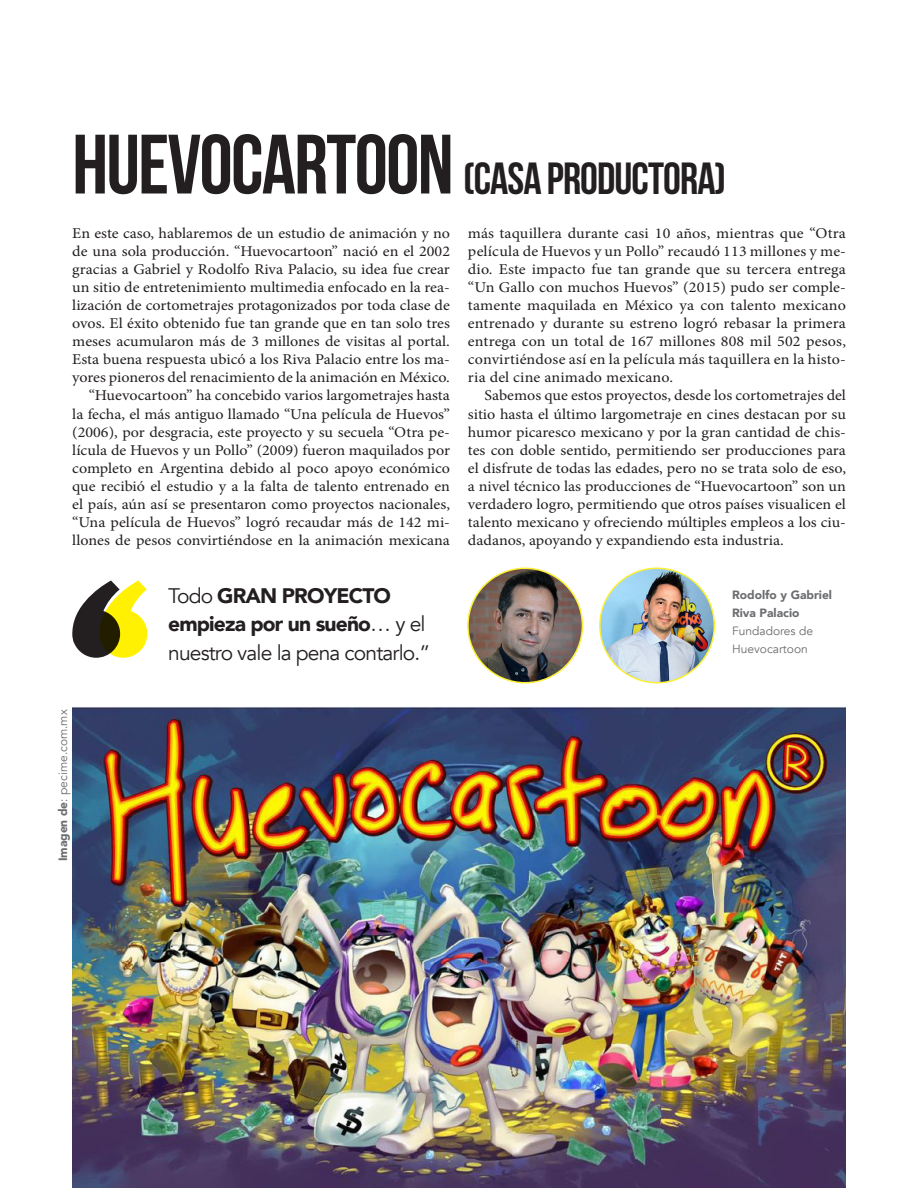
<style>
.page{position:relative;width:918px;height:1188px;background:#fff}
.page>*{position:absolute;margin:0;border:0;box-sizing:border-box;transform-origin:0 0}
.t1{font:700 45px "Bebas Neue";letter-spacing:-.02em;color:#231f20}
.t2{font:21px/28.2px "Avenir";letter-spacing:-.04em;color:#231f20}
.t3{font:15px/18px "Minion Pro";color:#231f20;text-align:justify;scale:1.07 1}
.t4{font:12px/18px "Avenir";color:#6c6d70}
.t5{font:900 12px/18px "Avenir";color:#6c6d70}
.s1{font-size:84px}
.s2{font-weight:900}
</style>
<div class="page">
<img style="left:468px;top:568px;width:114px;height:115px;border-radius:56px">
<div style="left:467px;top:568px;width:116px;height:115px;border:2px solid #fcf035;border-radius:50%"></div>
<img style="left:600px;top:568px;width:114px;height:115px;border-radius:57px">
<div style="left:599px;top:568px;width:116px;height:115px;border:2px solid #fcf035;border-radius:50%"></div>
<svg style="left:72px;top:580px;width:75px;height:78px"></svg>
<img style="left:72px;top:706px;width:774px;height:482px">
<p class="t1" style="left:72px;top:153px;width:655px"><span class="s1">HUEVOCARTOON</span> (CASA PRODUCTORA)</p>
<p class="t3" style="left:468px;top:225px;width:355px">más taquillera durante casi 10 años, mientras que “Otra película de Huevos y un Pollo” recaudó 113 millones y me&shy;dio. Este impacto fue tan grande que su tercera entrega “Un Gallo con muchos Huevos” (2015) pudo ser comple&shy;tamente maquilada en México ya con talento mexicano entrenado y durante su estreno logró rebasar la primera entrega con un total de 167 millones 808 mil 502 pesos, convirtiéndose así en la película más taquillera en la histo&shy;ria del cine animado mexicano.</p>
<p class="t3" style="left:468px;top:387px;width:355px;text-indent:16px">Sabemos que estos proyectos, desde los cortometrajes del sitio hasta el último largometraje en cines destacan por su humor picaresco mexicano y por la gran cantidad de chis&shy;tes con doble sentido, permitiendo ser producciones para el disfrute de todas las edades, pero no se trata solo de eso, a nivel técnico las producciones de “Huevocartoon” son un verdadero logro, permitiendo que otros países visualicen el talento mexicano y ofreciendo múltiples empleos a los ciu&shy;dadanos, apoyando y expandiendo esta industria.</p>
<p class="t3" style="left:72px;top:225px;width:355px">En este caso, hablaremos de un estudio de animación y no de una sola producción. “Huevocartoon” nació en el 2002 gracias a Gabriel y Rodolfo Riva Palacio, su idea fue crear un sitio de entretenimiento multimedia enfocado en la rea&shy;lización de cortometrajes protagonizados por toda clase de ovos. El éxito obtenido fue tan grande que en tan solo tres meses acumularon más de 3 millones de visitas al portal.<br>Esta buena respuesta ubicó a los Riva Palacio entre los ma&shy;yores pioneros del renacimiento de la animación en México.</p>
<p class="t3" style="left:72px;top:387px;width:355px;text-indent:16px">“Huevocartoon” ha concebido varios largometrajes hasta la fecha, el más antiguo llamado “Una película de Huevos” (2006), por desgracia, este proyecto y su secuela “Otra pe&shy;lícula de Huevos y un Pollo” (2009) fueron maquilados por completo en Argentina debido al poco apoyo económico que recibió el estudio y a la falta de talento entrenado en el país, aún así se presentaron como proyectos nacionales, “Una película de Huevos” logró recaudar más de 142 mi&shy;llones de pesos convirtiéndose en la animación mexicana</p>
<p class="t4" style="left:54px;top:861px;width:153px;rotate:-90deg"><span class="s2">Imagen de</span>: pecime.com.mx</p>
<p class="t2" style="left:168px;top:582px;width:264px">Todo <span class="s2">GRAN PROYECTO empieza por un sueño</span>… y el nuestro vale la pena contarlo.”</p>
<p class="t5" style="left:732px;top:585px;width:101px">Rodolfo y Gabriel<br>Riva Palacio</p>
<p class="t4" style="left:732px;top:622px;width:82px">Fundadores de<br>Huevocartoon</p>
</div>
